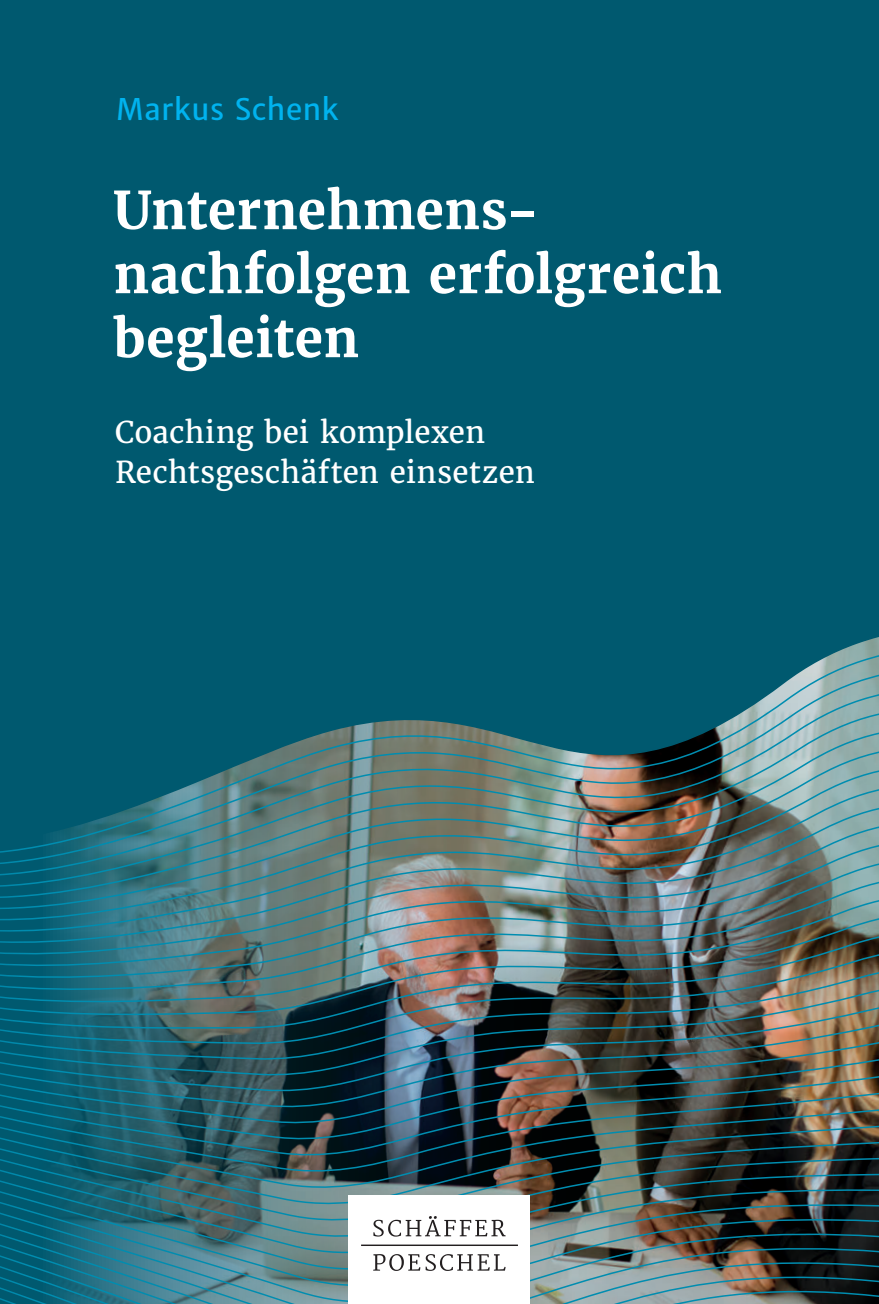
<style>
.page{position:relative;width:879px;height:1304px;background:#00596f}
.page>*{position:absolute;margin:0;border:0;box-sizing:border-box;transform-origin:0 0}
.t1{font:700 52px/64px "Haufe Merriweather";letter-spacing:.005em;color:#fff}
.t2{font:30px/40px "Haufe Merriweather";letter-spacing:.01em;color:#fff}
.t3{font:29.6px "Haufe Merriweather Sans";letter-spacing:.02em;color:#00b3ef}
</style>
<div class="page">
<svg style="left:738px;top:697px;width:141px;height:18px;background:#8db1b7"></svg>
<svg style="left:321px;top:715px;width:558px;height:19px"></svg>
<svg style="left:271px;top:734px;width:608px;height:18px"></svg>
<svg style="left:224px;top:752px;width:655px;height:19px;background:#69817e"></svg>
<img style="left:181px;top:771px;width:698px;height:18px">
<img style="left:135px;top:789px;width:744px;height:18px">
<img style="left:81px;top:807px;width:798px;height:18px">
<img style="left:50px;top:825px;width:829px;height:14px">
<img style="left:0;top:839px;width:879px;height:15px">
<img style="left:0;top:854px;width:879px;height:15px">
<img style="left:0;top:869px;width:879px;height:14px">
<img style="left:0;top:883px;width:879px;height:15px">
<img style="left:0;top:898px;width:879px;height:14px">
<img style="left:0;top:912px;width:879px;height:15px">
<img style="left:0;top:927px;width:879px;height:14px">
<img style="left:0;top:941px;width:879px;height:15px">
<img style="left:0;top:956px;width:879px;height:15px">
<img style="left:0;top:971px;width:879px;height:14px">
<img style="left:0;top:985px;width:879px;height:15px">
<img style="left:0;top:1000px;width:879px;height:14px">
<img style="left:0;top:1014px;width:879px;height:15px">
<img style="left:0;top:1029px;width:879px;height:15px">
<img style="left:0;top:1044px;width:879px;height:14px">
<img style="left:0;top:1058px;width:879px;height:15px">
<img style="left:0;top:1073px;width:879px;height:14px">
<img style="left:0;top:1087px;width:879px;height:15px">
<img style="left:0;top:1102px;width:879px;height:15px">
<img style="left:0;top:1117px;width:879px;height:14px">
<img style="left:0;top:1131px;width:879px;height:15px">
<svg style="left:0;top:1146px;width:879px;height:15px;background:#203d43"></svg>
<img style="left:0;top:1161px;width:879px;height:14px">
<img style="left:15px;top:1175px;width:864px;height:5px">
<img style="left:0;top:1180px;width:879px;height:124px">
<div style="left:349px;top:1195px;width:181px;height:109px;background:#fff"></div>
<svg style="left:373px;top:1216px;width:132px;height:21px"></svg>
<hr style="left:361px;top:1245px;width:157px;height:1px;background:#231f20">
<svg style="left:373px;top:1254px;width:132px;height:17px"></svg>
<p class="t3" style="left:116px;top:91px;width:224px">Markus Schenk</p>
<h1 class="t1" style="left:113px;top:178px;width:610px">Unternehmens&shy;nachfolgen erfolgreich begleiten</h1>
<p class="t2" style="left:115px;top:412px;width:421px">Coaching bei komplexen<br>Rechtsgeschäften einsetzen</p>
</div>
